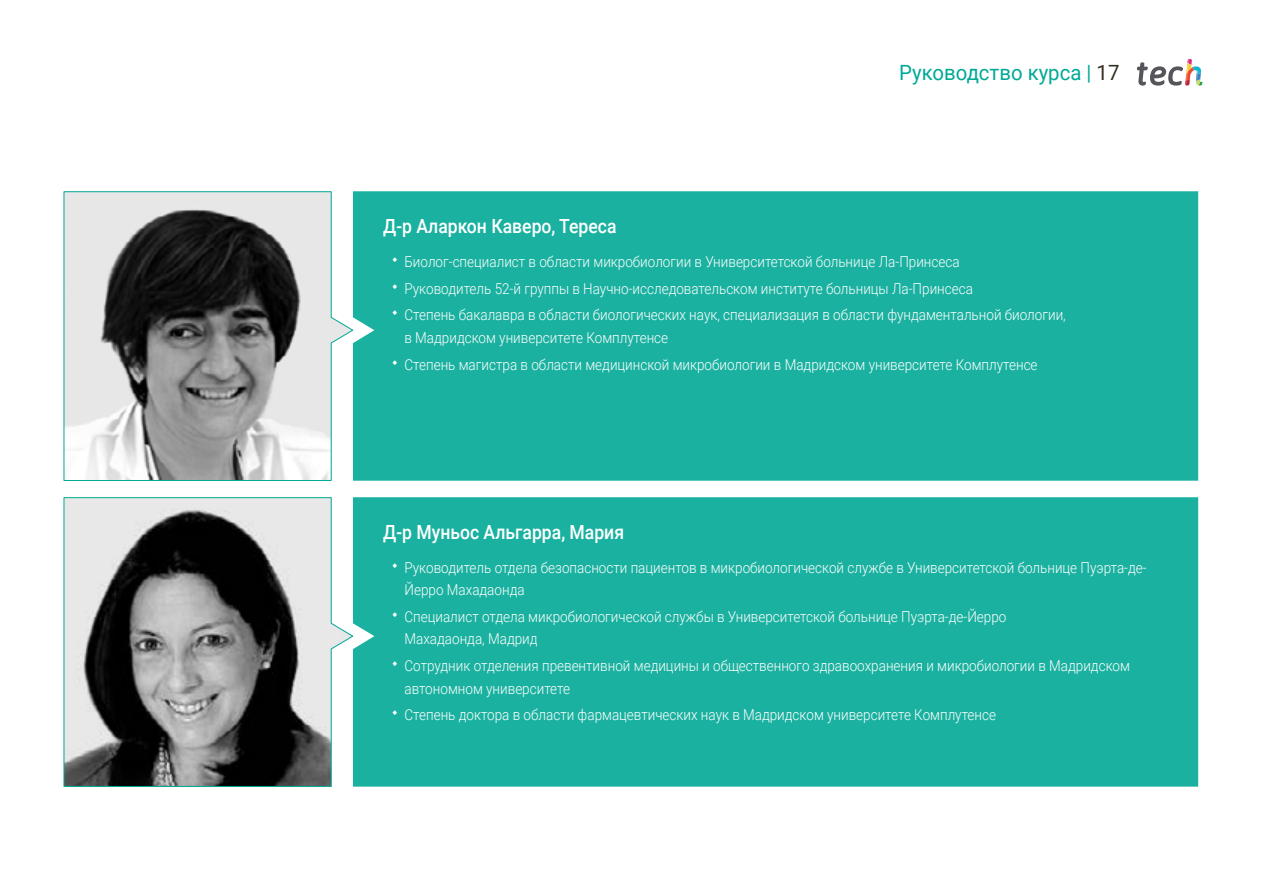
<style>
.page{position:relative;width:1263px;height:893px;background:#fff}
.page>*{position:absolute;margin:0;border:0;box-sizing:border-box;transform-origin:0 0}
.t1{font:21px "Roboto";color:#00a996}
.t2{font:500 19.5px "Roboto";color:#fff;scale:.9 1}
.t3{font:300 15px/26.7px "Roboto";color:#fff;scale:.9 1}
.s1{color:#312e20}
</style>
<div class="page">
<div style="left:353px;top:191px;width:845px;height:290px;background:#1ab1a0"></div>
<svg style="left:64px;top:191px;width:289px;height:290px;background:#a0a2a1"></svg>
<div style="left:353px;top:497px;width:845px;height:290px;background:#1ab1a0"></div>
<svg style="left:64px;top:497px;width:289px;height:290px;background:#848686"></svg>
<svg style="left:1137px;top:59px;width:65px;height:27px"></svg>
<svg style="left:393px;top:257px;width:4px;height:5px"></svg>
<svg style="left:393px;top:284px;width:4px;height:5px"></svg>
<svg style="left:393px;top:311px;width:4px;height:5px"></svg>
<svg style="left:393px;top:360px;width:4px;height:5px"></svg>
<svg style="left:393px;top:563px;width:4px;height:5px"></svg>
<svg style="left:393px;top:612px;width:4px;height:5px"></svg>
<svg style="left:393px;top:661px;width:4px;height:5px"></svg>
<svg style="left:393px;top:710px;width:4px;height:5px"></svg>
<h1 class="t1" style="left:899px;top:57px;width:222px">Руководство курса | <span class="s1">17</span></h1>
<h2 class="t2" style="left:383px;top:212px;width:261px">Д-р Аларкон Каверо, Тереса</h2>
<p class="t3" style="left:404px;top:248px;width:736px">Биолог-специалист в области микробиологии в Университетской больнице Ла-Принсеса<br>Руководитель 52-й группы в Научно-исследовательском институте больницы Ла-Принсеса<br>Степень бакалавра в области биологических наук, специализация в области фундаментальной биологии,</p>
<p class="t3" style="left:404px;top:324px;width:705px">в Мадридском университете Комплутенсе<br>Степень магистра в области медицинской микробиологии в Мадридском университете Комплутенсе</p>
<h2 class="t2" style="left:383px;top:518px;width:269px">Д-р Муньос Альгарра, Мария</h2>
<p class="t3" style="left:404px;top:555px;width:826px;line-height:22.5px">Руководитель отдела безопасности пациентов в микробиологической службе в Университетской больнице Пуэрта-де-<br>Йерро Махадаонда</p>
<p class="t3" style="left:404px;top:605px;width:670px;line-height:22.5px">Специалист отдела микробиологической службы в Университетской больнице Пуэрта-де-Йерро<br>Махадаонда, Мадрид</p>
<p class="t3" style="left:404px;top:654px;width:808px;line-height:22.5px">Сотрудник отделения превентивной медицины и общественного здравоохранения и микробиологии в Мадридском автономном университете</p>
<p class="t3" style="left:404px;top:701px;width:659px">Степень доктора в области фармацевтических наук в Мадридском университете Комплутенсе</p>
</div>
